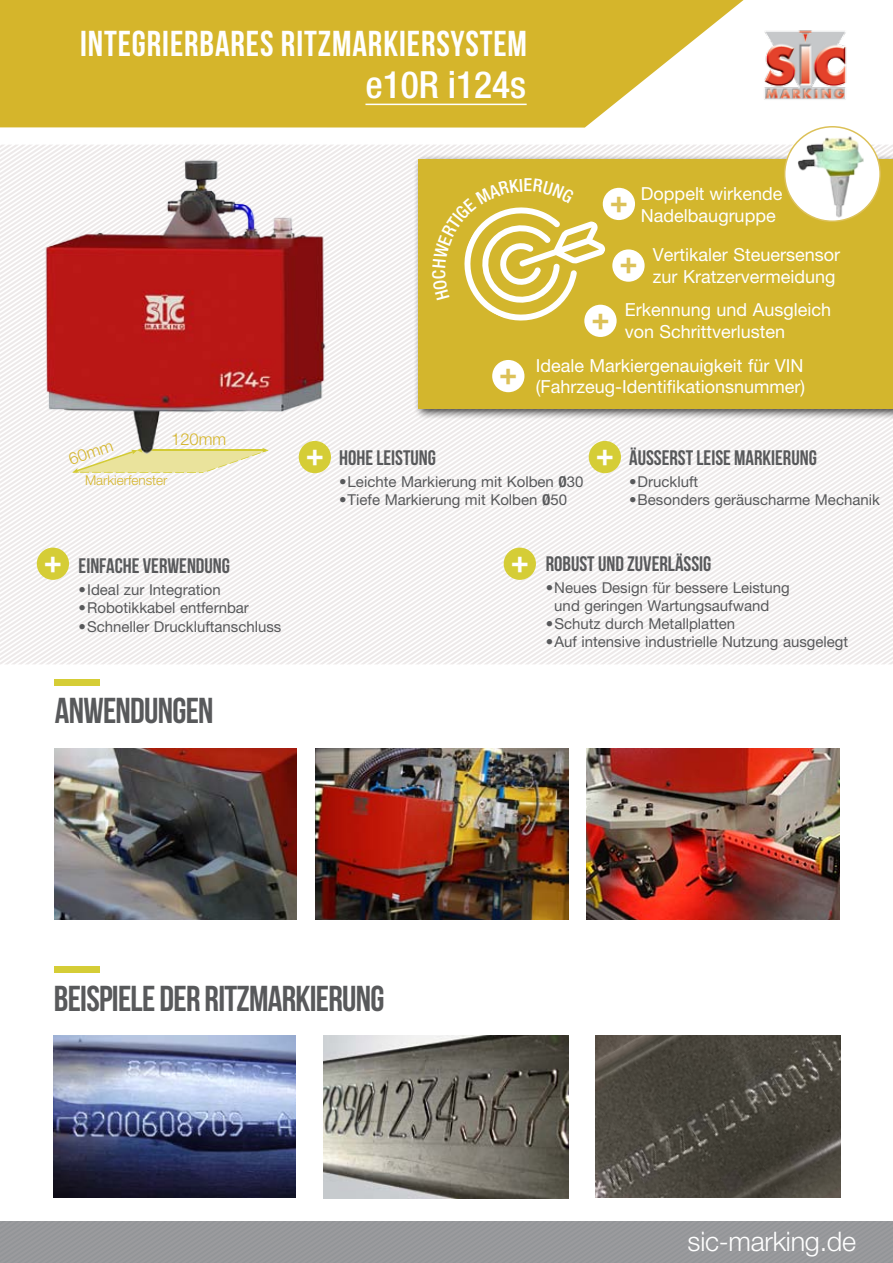
<style>
.page{position:relative;width:893px;height:1263px;background:#fff}
.page>*{position:absolute;margin:0;border:0;box-sizing:border-box;transform-origin:0 0}
.t1{font:44.4px "Bebas Neue";color:#dcc158}
.t2{font:44.4px "Bebas Neue";color:#fff}
.t3{font:500 condensed 37.5px "Helvetica Neue LT Pro";color:#fff}
.t4{font:36px "Bebas Neue";letter-spacing:-.02em;color:#58595b}
.t5{font:36px "Bebas Neue";letter-spacing:.025em;color:#fff}
.t6{font:300 27px "Helvetica Neue LT Pro";letter-spacing:-.01em;color:#fff}
.t7{font:21px "Bebas Neue";color:#58595b}
.t8{font:18px/21.6px "Helvetica Neue LT Pro";color:#fff}
.t9{font:300 16.5px "Helvetica Neue LT Pro";color:#d5b52a}
.t10{font:15px/18px "Helvetica Neue LT Pro";color:#58595b}
.t11{font:300 13.5px "Helvetica Neue LT Pro";color:#d5b52a}
.s1{font-size:44.4px;color:#fff}
.s2{font-weight:700;font-stretch:condensed}
</style>
<div class="page">
<img style="left:323px;top:1035px;width:245px;height:163px">
<img style="left:54px;top:1035px;width:242px;height:163px">
<div style="left:54px;top:966px;width:45px;height:7px;background:#d5cd36"></div>
<img style="left:595px;top:1035px;width:245px;height:163px">
<img style="left:55px;top:748px;width:242px;height:171px">
<img style="left:315px;top:748px;width:253px;height:171px">
<img style="left:587px;top:748px;width:253px;height:171px">
<div style="left:54px;top:679px;width:45px;height:6px;background:#d5cd36"></div>
<svg style="left:531px;top:420px;width:359px;height:244px;fill:#f4f1f1"></svg>
<svg style="left:538px;top:421px;width:355px;height:243px;fill:#f4f2f2"></svg>
<svg style="left:545px;top:426px;width:348px;height:238px;fill:#f4f1f1"></svg>
<svg style="left:552px;top:430px;width:341px;height:234px;fill:#f4f1f1"></svg>
<svg style="left:559px;top:435px;width:334px;height:229px;fill:#f4f1f1"></svg>
<svg style="left:566px;top:439px;width:327px;height:225px;fill:#f4f1f1"></svg>
<svg style="left:572px;top:444px;width:321px;height:220px;fill:#f4f1f1"></svg>
<svg style="left:579px;top:448px;width:314px;height:216px;fill:#f4f1f1"></svg>
<svg style="left:586px;top:453px;width:307px;height:211px;fill:#f4f1f1"></svg>
<svg style="left:593px;top:457px;width:300px;height:207px;fill:#f4f1f1"></svg>
<svg style="left:600px;top:462px;width:293px;height:202px;fill:#f4f1f1"></svg>
<svg style="left:607px;top:466px;width:286px;height:198px;fill:#f4f1f1"></svg>
<svg style="left:614px;top:471px;width:279px;height:193px;fill:#f4f1f1"></svg>
<svg style="left:620px;top:476px;width:273px;height:188px;fill:#f4f1f1"></svg>
<svg style="left:627px;top:480px;width:266px;height:184px;fill:#f4f1f1"></svg>
<svg style="left:634px;top:485px;width:259px;height:179px;fill:#f4f1f1"></svg>
<svg style="left:641px;top:489px;width:252px;height:175px"></svg>
<div style="left:414px;top:154px;width:479px;height:266px;background:#000;opacity:.75"></div>
<div style="left:419px;top:159px;width:474px;height:250px;background:#d3b62d"></div>
<div style="left:589px;top:441px;width:32px;height:32px;background:#d5cd36;border-radius:50%"></div>
<div style="left:37px;top:548px;width:32px;height:32px;background:#d5cd36;border-radius:50%"></div>
<div style="left:504px;top:548px;width:32px;height:32px;background:#d5cd36;border-radius:50%"></div>
<div style="left:299px;top:441px;width:32px;height:32px;background:#d5cd36;border-radius:50%"></div>
<div style="left:785px;top:127px;width:95px;height:94px;background:#fff;border-radius:50%"></div>
<img style="left:797px;top:135px;width:66px;height:84px">
<div style="left:784px;top:126px;width:97px;height:96px;border:2px solid #dcc158;border-radius:50%"></div>
<div style="left:603px;top:188px;width:32px;height:32px;background:#fff;border-radius:50%"></div>
<div style="left:612px;top:249px;width:33px;height:33px;background:#fff;border-radius:50%"></div>
<div style="left:584px;top:305px;width:33px;height:32px;background:#fff;border-radius:50%"></div>
<div style="left:492px;top:360px;width:32px;height:32px;background:#fff;border-radius:50%"></div>
<svg style="left:72px;top:457px;width:196px;height:16px"></svg>
<img style="left:40px;top:154px;width:288px;height:303px">
<div style="left:0;top:1222px;width:893px;height:41px;background:#98999b"></div>
<img style="left:764px;top:30px;width:83px;height:70px">
<svg style="left:0;top:0;width:743px;height:128px;background:#d9bd41"></svg>
<hr style="left:365px;top:104px;width:162px;height:1px;background:#fff">
<svg style="left:464px;top:196px;width:141px;height:132px"></svg>
<h3 class="t5" style="left:80px;top:24px;width:449px">INTEGRIERBARES RITZMARKIERSYSTEM</h3>
<h2 class="t3" style="left:365px;top:62px;width:162px">e10R i124s</h2>
<h1 class="t1" style="left:610px;top:180px;width:19px">+</h1>
<p class="t8" style="left:641px;top:183px;width:143px">Doppelt wirkende<br>Nadelbaugruppe</p>
<h1 class="t1" style="left:620px;top:242px;width:19px">+</h1>
<p class="t8" style="left:653px;top:244px;width:189px">Vertikaler Steuersensor zur Kratzervermeidung</p>
<h1 class="t1" style="left:592px;top:297px;width:19px">+</h1>
<p class="t8" style="left:625px;top:299px;width:208px">Erkennung und Ausgleich von Schrittverlusten</p>
<p class="t9" style="left:66px;top:450px;width:47px;rotate:-19deg">60mm</p>
<p class="t9" style="left:171px;top:429px;width:57px">120mm</p>
<p class="t11" style="left:85px;top:472px;width:84px">Markierfenster</p>
<h3 class="t7" style="left:44px;top:554px;width:187px"><span class="s1">+</span> EINFACHE VERWENDUNG</h3>
<p class="t10" style="left:79px;top:581px;width:144px">• Ideal zur Integration</p>
<p class="t10" style="left:79px;top:599px;width:172px">• Robotikkabel entfernbar</p>
<p class="t10" style="left:79px;top:617px;width:204px">• Schneller Druckluftanschluss</p>
<h3 class="t4" style="left:55px;top:691px;width:160px">ANWENDUNGEN</h3>
<h1 class="t1" style="left:500px;top:352px;width:19px">+</h1>
<p class="t8" style="left:536px;top:354px;width:271px">Ideale Markiergenauigkeit für VIN (Fahrzeug-Identifikationsnummer)</p>
<h3 class="t7" style="left:306px;top:446px;width:131px"><span class="s1">+</span> HOHE LEISTUNG</h3>
<p class="t10" style="left:339px;top:473px;width:246px">• Leichte Markierung mit Kolben <span class="s2">Ø</span>30</p>
<p class="t10" style="left:339px;top:491px;width:230px">• Tiefe Markierung mit Kolben <span class="s2">Ø</span>50</p>
<h1 class="t2" style="left:596px;top:433px;width:19px">+</h1>
<h3 class="t7" style="left:629px;top:446px;width:189px">ÄUSSERST LEISE MARKIERUNG</h3>
<p class="t10" style="left:629px;top:473px;width:71px">• Druckluft</p>
<p class="t10" style="left:629px;top:491px;width:252px">• Besonders geräuscharme Mechanik</p>
<h3 class="t7" style="left:511px;top:552px;width:61px"><span class="s1">+</span> ROBUST</h3>
<h3 class="t7" style="left:598px;top:552px;width:115px">UND ZUVERLÄSSIG</h3>
<p class="t10" style="left:554px;top:579px;width:237px;text-indent:-9px">• Neues Design für bessere Leistung und geringen Wartungsaufwand</p>
<p class="t10" style="left:546px;top:615px;width:191px">• Schutz durch Metallplatten</p>
<p class="t10" style="left:546px;top:633px;width:304px">• Auf intensive industrielle Nutzung ausgelegt</p>
<h3 class="t4" style="left:54px;top:978px;width:332px">BEISPIELE DER RITZMARKIERUNG</h3>
<h3 class="t6" style="left:688px;top:1225px;width:170px">sic-marking.de</h3>
</div>
